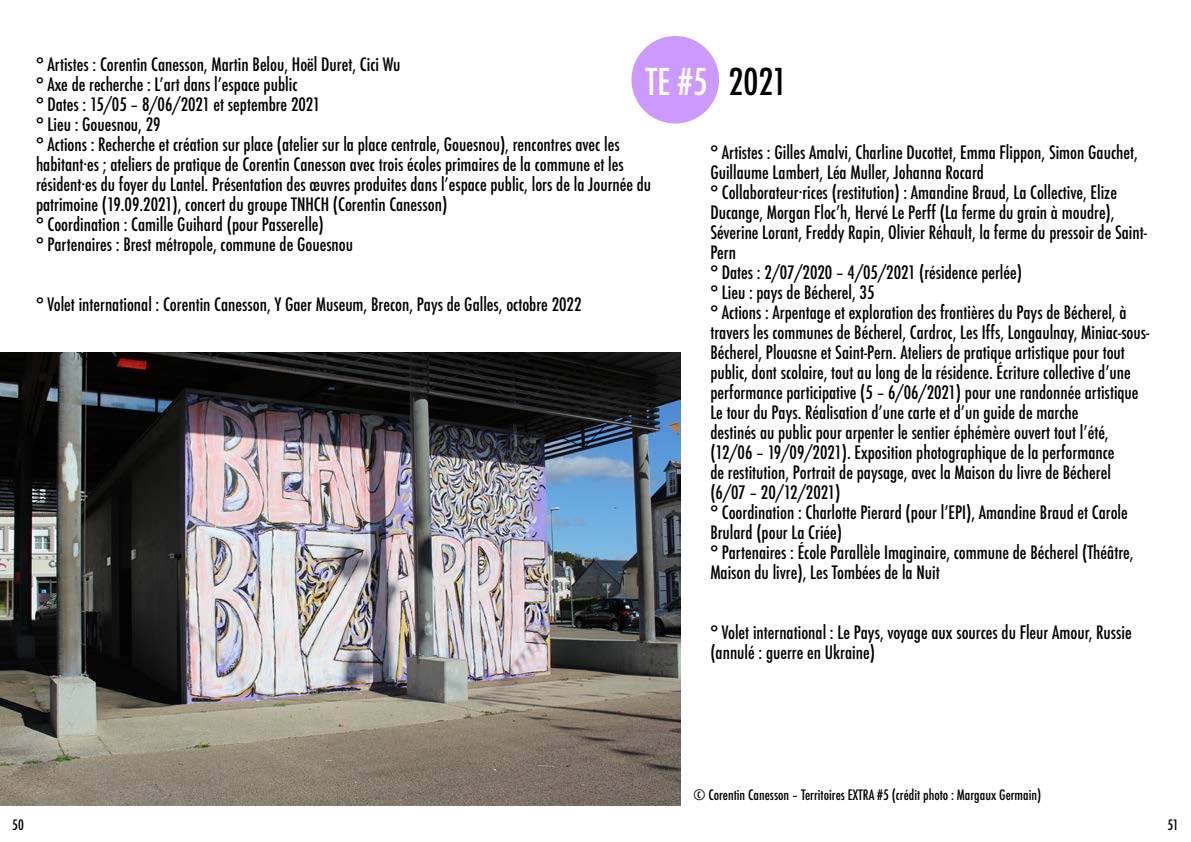
<style>
.page{position:relative;width:1191px;height:842px;background:#fff}
.page>*{position:absolute;margin:0;border:0;box-sizing:border-box;transform-origin:0 0}
.t1{font:500 condensed 36px "Futura";color:#fff}
.t2{font:500 condensed 18px/20px "Futura";color:#000}
.t3{font:500 condensed 14px "Futura";color:#000}
.s1{color:#000}
</style>
<div class="page">
<div style="left:631px;top:36px;width:88px;height:88px;background:#c9f;border-radius:50%"></div>
<img style="left:0;top:352px;width:681px;height:454px">
<p class="t2" style="left:36px;top:54px;width:617px">° Artistes : Corentin Canesson, Martin Belou, Hoël Duret, Cici Wu<br>° Axe de recherche : L’art dans l’espace public<br>° Dates : 15/05 – 8/06/2021 et septembre 2021<br>° Lieu : Gouesnou, 29<br>° Actions : Recherche et création sur place (atelier sur la place centrale, Gouesnou), rencontres avec les habitant·es ; ateliers de pratique de Corentin Canesson avec trois écoles primaires de la commune et les résident·es du foyer du Lantel. Présentation des œuvres produites dans l’espace public, lors de la Journée du patrimoine (19.09.2021), concert du groupe TNHCH (Corentin Canesson)<br>° Coordination : Camille Guihard (pour Passerelle)<br>° Partenaires : Brest métropole, commune de Gouesnou</p>
<h1 class="t1" style="left:645px;top:59px;width:143px">TE #5 <span class="s1">2021</span></h1>
<p class="t2" style="left:710px;top:142px;width:440px">° Artistes : Gilles Amalvi, Charline Ducottet, Emma Flippon, Simon Gauchet, Guillaume Lambert, Léa Muller, Johanna Rocard<br>° Collaborateur·rices (restitution) : Amandine Braud, La Collective, Elize Ducange, Morgan Floc’h, Hervé Le Perff (La ferme du grain à moudre), Séverine Lorant, Freddy Rapin, Olivier Réhault, la ferme du pressoir de Saint-Pern<br>° Dates : 2/07/2020 – 4/05/2021 (résidence perlée)<br>° Lieu : pays de Bécherel, 35<br>° Actions : Arpentage et exploration des frontières du Pays de Bécherel, à travers les communes de Bécherel, Cardroc, Les Iffs, Longaulnay, Miniac-sous-Bécherel, Plouasne et Saint-Pern. Ateliers de pratique artistique pour tout public, dont scolaire, tout au long de la résidence. Écriture collective d’une performance participative (5 – 6/06/2021) pour une randonnée artistique Le tour du Pays. Réalisation d’une carte et d’un guide de marche<br>destinés au public pour arpenter le sentier éphémère ouvert tout l’été, (12/06 – 19/09/2021). Exposition photographique de la performance<br>de restitution, Portrait de paysage, avec la Maison du livre de Bécherel (6/07 – 20/12/2021)<br>° Coordination : Charlotte Pierard (pour l’EPI), Amandine Braud et Carole Brulard (pour La Criée)<br>° Partenaires : École Parallèle Imaginaire, commune de Bécherel (Théâtre, Maison du livre), Les Tombées de la Nuit</p>
<p class="t2" style="left:36px;top:294px;width:547px">° Volet international : Corentin Canesson, Y Gaer Museum, Brecon, Pays de Galles, octobre 2022</p>
<p class="t2" style="left:710px;top:622px;width:423px">° Volet international : Le Pays, voyage aux sources du Fleur Amour, Russie (annulé : guerre en Ukraine)</p>
<p class="t3" style="left:693px;top:786px;width:349px">© Corentin Canesson – Territoires EXTRA #5 (crédit photo : Margaux Germain)</p>
<p class="t3" style="left:12px;top:816px;width:13px">50</p>
<p class="t3" style="left:1167px;top:816px;width:13px">51</p>
</div>
